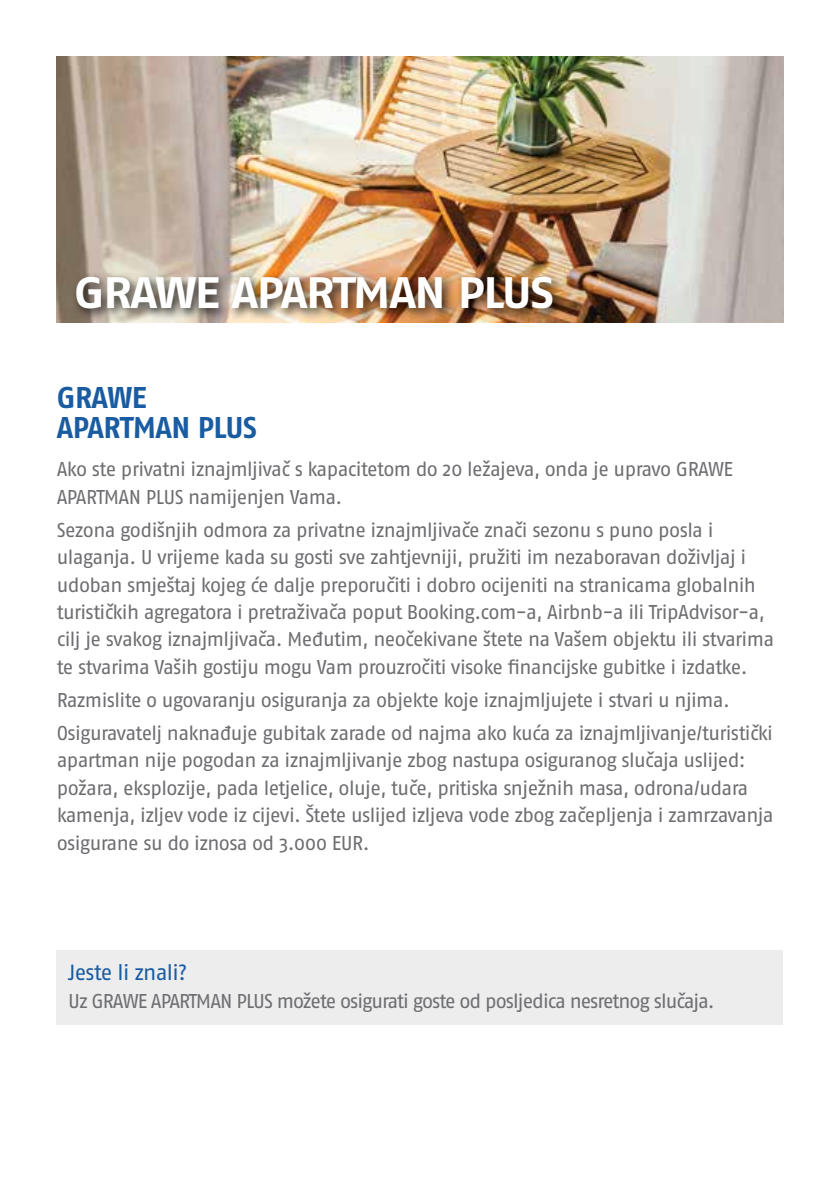
<style>
.page{position:relative;width:840px;height:1191px;background:#fff}
.page>*{position:absolute;margin:0;border:0;box-sizing:border-box;transform-origin:0 0}
.t1{font:700 44px "Fago Pro Extd";letter-spacing:-.03em;color:#fff}
.t2{font:700 30px/29.4px "Fago Pro";letter-spacing:-.02em;color:#195ca1}
.t3{font:22px "Fago Pro";letter-spacing:-.03em;color:#195ca1}
.t4{font:20px/27.4px "Fago Pro";letter-spacing:-.035em;color:#6d6e71}
</style>
<div class="page">
<img style="left:57px;top:57px;width:725px;height:265px">
<div style="left:71px;top:272px;width:494px;height:50px;background:#000;opacity:.8"></div>
<div style="left:57px;top:950px;width:725px;height:75px;background:#ededee"></div>
<h1 class="t1" style="left:74px;top:266px;width:481px">GRAWE APARTMAN PLUS</h1>
<h2 class="t2" style="left:57px;top:383px;width:201px">GRAWE<br>APARTMAN PLUS</h2>
<p class="t4" style="left:57px;top:455px;width:677px">Ako ste privatni iznajmljivač s kapacitetom do 20 ležajeva, onda je upravo GRAWE<br>APARTMAN PLUS namijenjen Vama.</p>
<p class="t4" style="left:57px;top:516px;width:718px">Sezona godišnjih odmora za privatne iznajmljivače znači sezonu s puno posla i ulaganja. U vrijeme kada su gosti sve zahtjevniji, pružiti im nezaboravan doživljaj i udoban smještaj kojeg će dalje preporučiti i dobro ocijeniti na stranicama globalnih turističkih agregatora i pretraživača poput Booking.com-a, Airbnb-a ili TripAdvisor-a, cilj je svakog iznajmljivača. Međutim, neočekivane štete na Vašem objektu ili stvarima te stvarima Vaših gostiju mogu Vam prouzročiti visoke financijske gubitke i izdatke.</p>
<p class="t4" style="left:57px;top:683px;width:717px;line-height:33px">Razmislite o ugovaranju osiguranja za objekte koje iznajmljujete i stvari u njima.<br>Osiguravatelj naknađuje gubitak zarade od najma ako kuća za iznajmljivanje/turistički</p>
<p class="t4" style="left:57px;top:746px;width:718px">apartman nije pogodan za iznajmljivanje zbog nastupa osiguranog slučaja uslijed: požara, eksplozije, pada letjelice, oluje, tuče, pritiska snježnih masa, odrona/udara kamenja, izljev vode iz cijevi. Štete uslijed izljeva vode zbog začepljenja i zamrzavanja osigurane su do iznosa od 3.000 EUR.</p>
<p class="t3" style="left:68px;top:959px;width:121px">Jeste li znali?</p>
<p class="t4" style="left:68px;top:987px;width:647px">Uz GRAWE APARTMAN PLUS možete osigurati goste od posljedica nesretnog slučaja.</p>
</div>
